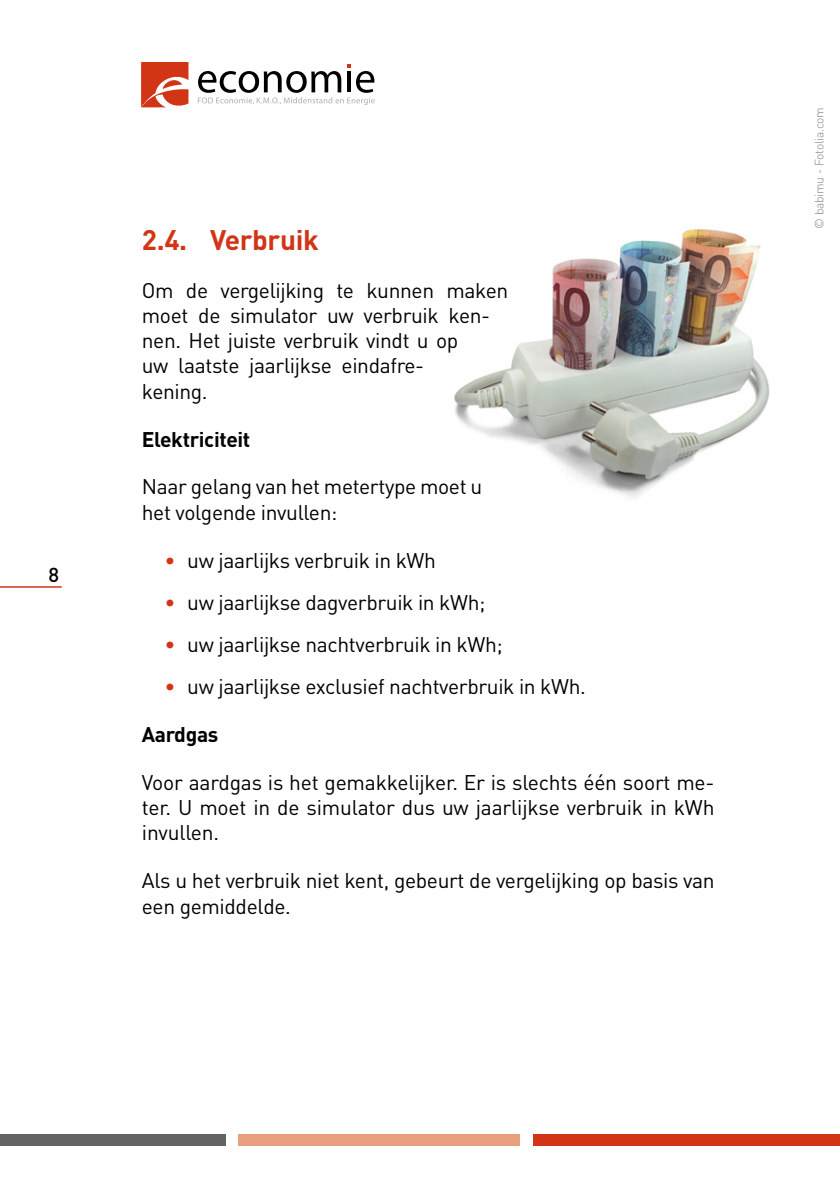
<style>
.page{position:relative;width:840px;height:1191px;background:#fff}
.page>*{position:absolute;margin:0;border:0;box-sizing:border-box;transform-origin:0 0}
.Titre_2{font:700 28px "DIN Pro";letter-spacing:-.01em;color:#d23416}
.txt{font:21px/25.2px "DIN Pro";letter-spacing:-.02em;color:#000}
.puce_2{font:21px "DIN Pro";letter-spacing:-.02em;color:#000}
.txt-2{font:700 21px "DIN Pro";letter-spacing:-.02em;color:#000}
.puce_1{font:700 21px "DIN Pro";letter-spacing:-.02em;color:#000}
.t1{font:500 20px "DIN Pro";color:#000}
.T4{font:300 12px "DIN Pro";letter-spacing:-.02em;color:#828282}
.s1{color:#d23416}
</style>
<div class="page">
<hr style="left:0;top:586px;width:62px;height:1px;background:#d23416">
<svg style="left:198px;top:64px;width:176px;height:41px"></svg>
<svg style="left:141px;top:62px;width:48px;height:46px"></svg>
<div style="left:0;top:1134px;width:225px;height:11px;background:#646363"></div>
<div style="left:533px;top:1134px;width:306px;height:11px;background:#d23416"></div>
<div style="left:238px;top:1134px;width:281px;height:11px;background:#eaa07e"></div>
<img style="left:454px;top:229px;width:315px;height:269px">
<p class="t1" style="left:49px;top:561px;width:12px">8</p>
<p class="Titre_2" style="left:142px;top:221px;width:178px">2.4. Verbruik</p>
<p class="txt" style="left:142px;top:277px;width:368px">Om de vergelijking te kunnen maken moet de simulator uw verbruik ken&shy;nen. Het juiste verbruik vindt u op<br>uw laatste jaarlijkse eindafre-<br>kening.</p>
<p class="txt-2" style="left:142px;top:425px;width:110px">Elektriciteit</p>
<p class="txt" style="left:142px;top:473px;width:342px">Naar gelang van het metertype moet u het volgende invullen:</p>
<p class="puce_2" style="left:164px;top:545px;width:273px"><span class="s1">•</span> uw jaarlijks verbruik in kWh</p>
<p class="puce_2" style="left:164px;top:588px;width:322px"><span class="s1">•</span> uw jaarlijkse dagverbruik in kWh;</p>
<p class="puce_2" style="left:164px;top:630px;width:339px"><span class="s1">•</span> uw jaarlijkse nachtverbruik in kWh;</p>
<p class="puce_2" style="left:164px;top:672px;width:422px"><span class="s1">•</span> uw jaarlijkse exclusief nachtverbruik in kWh.</p>
<p class="puce_1" style="left:142px;top:720px;width:78px">Aardgas</p>
<p class="txt" style="left:142px;top:769px;width:573px;text-align:justify">Voor aardgas is het gemakkelijker. Er is slechts één soort me&shy;ter. U moet in de simulator dus uw jaarlijkse verbruik in kWh invullen.</p>
<p class="txt" style="left:142px;top:867px;width:574px">Als u het verbruik niet kent, gebeurt de vergelijking op basis van een gemiddelde.</p>
<p class="T4" style="left:810px;top:228px;width:123px;rotate:-90deg">© babimu - Fotolia.com</p>
</div>
